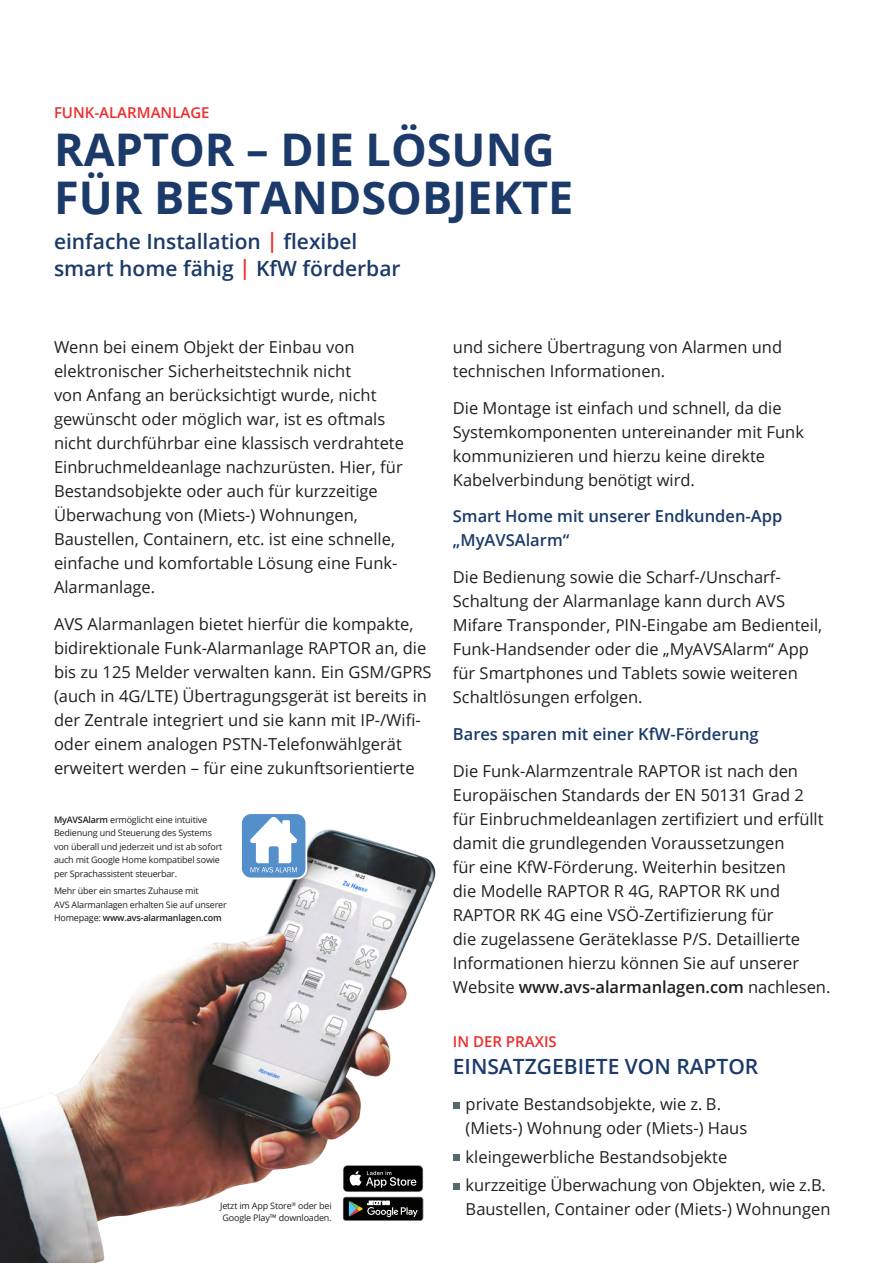
<style>
.page{position:relative;width:893px;height:1263px;background:#fff}
.page>*{position:absolute;margin:0;border:0;box-sizing:border-box;transform-origin:0 0}
.t1{font:700 45px/48px "Open Sans";color:#1b3a69}
.t2{font:600 21px/27px "Open Sans";color:#1b3a69}
.t3{font:16.5px/24px "Open Sans";color:#231f20}
.t4{font:600 16.5px/24px "Open Sans";color:#1b3a69}
.t5{font:600 15px "Open Sans";color:#ee2d2d}
.t6{font:9px/13.5px "Open Sans";letter-spacing:-.02em;color:#231f20}
.s1{color:#ee2d2d}
.s2{font-weight:600}
</style>
<div class="page">
<img style="left:0;top:829px;width:460px;height:434px">
<div style="left:241px;top:813px;width:65px;height:65px;background:#538fcb;border-radius:10px"></div>
<div style="left:240px;top:812px;width:67px;height:67px;border:2px solid #fff;border-radius:10px"></div>
<svg style="left:250px;top:817px;width:48px;height:55px"></svg>
<svg style="left:343px;top:1165px;width:80px;height:56px;background:#434443"></svg>
<div style="left:453px;top:1102px;width:6px;height:7px;background:#57686c"></div>
<svg style="left:453px;top:1155px;width:6px;height:6px"></svg>
<svg style="left:453px;top:1183px;width:6px;height:6px"></svg>
<p class="t5" style="left:54px;top:102px;width:157px">FUNK-ALARMANLAGE</p>
<h1 class="t1" style="left:54px;top:124px;width:521px">RAPTOR – DIE LÖSUNG<br>FÜR BESTANDSOBJEKTE</h1>
<p class="t2" style="left:54px;top:228px;width:348px">einfache Installation <span class="s1">|</span> flexibel smart home fähig <span class="s1">|</span> KfW förderbar</p>
<p class="t3" style="left:54px;top:334px;width:352px">Wenn bei einem Objekt der Einbau von elektronischer Sicherheitstechnik nicht<br>von Anfang an berücksichtigt wurde, nicht gewünscht oder möglich war, ist es oftmals nicht durchführbar eine klassisch verdrahtete Einbruchmeldeanlage nachzurüsten. Hier, für Bestandsobjekte oder auch für kurzzeitige Überwachung von (Miets-) Wohnungen, Baustellen, Containern, etc. ist eine schnelle, einfache und komfortable Lösung eine Funk-Alarmanlage.</p>
<p class="t3" style="left:54px;top:611px;width:379px">AVS Alarmanlagen bietet hierfür die kompakte, bidirektionale Funk-Alarmanlage RAPTOR an, die bis zu 125 Melder verwalten kann. Ein GSM/GPRS (auch in 4G/LTE) Übertragungsgerät ist bereits in der Zentrale integriert und sie kann mit IP-/Wifi&shy;oder einem analogen PSTN-Telefonwählgerät erweitert werden – für eine zukunftsorientierte</p>
<p class="t6" style="left:54px;top:812px;width:170px"><span class="s2">MyAVSAlarm</span> ermöglicht eine intuitive Bedienung und Steuerung des Systems von überall und jederzeit und ist ab sofort auch mit Google Home kompatibel sowie per Sprachassistent steuerbar.</p>
<p class="t6" style="left:54px;top:884px;width:174px">Mehr über ein smartes Zuhause mit<br>AVS Alarmanlagen erhalten Sie auf unserer<br>Homepage: <span class="s2">www.avs-alarmanlagen.com</span></p>
<p class="t6" style="left:220px;top:1199px;width:113px;line-height:12px">Jetzt im App Store<sup>®</sup> oder bei<br>Google Play™ downloaden.</p>
<p class="t3" style="left:453px;top:334px;width:331px">und sichere Übertragung von Alarmen und technischen Informationen.</p>
<p class="t3" style="left:453px;top:395px;width:353px">Die Montage ist einfach und schnell, da die Systemkomponenten untereinander mit Funk kommunizieren und hierzu keine direkte Kabelverbindung benötigt wird.</p>
<p class="t4" style="left:453px;top:504px;width:331px">Smart Home mit unserer Endkunden-App „MyAVSAlarm“</p>
<p class="t3" style="left:453px;top:565px;width:371px">Die Bedienung sowie die Scharf-/Unscharf-Schaltung der Alarmanlage kann durch AVS Mifare Transponder, PIN-Eingabe am Bedienteil, Funk-Handsender oder die „MyAVSAlarm“ App für Smartphones und Tablets sowie weiteren Schaltlösungen erfolgen.</p>
<p class="t4" style="left:453px;top:722px;width:307px">Bares sparen mit einer KfW-Förderung</p>
<p class="t3" style="left:453px;top:758px;width:379px">Die Funk-Alarmzentrale RAPTOR ist nach den Europäischen Standards der EN 50131 Grad 2 für Einbruchmeldeanlagen zertifiziert und erfüllt damit die grundlegenden Voraussetzungen<br>für eine KfW-Förderung. Weiterhin besitzen<br>die Modelle RAPTOR R 4G, RAPTOR RK und RAPTOR RK 4G eine VSÖ-Zertifizierung für<br>die zugelassene Geräteklasse P/S. Detaillierte Informationen hierzu können Sie auf unserer Website <span class="s2">www.avs-alarmanlagen.com</span> nachlesen.</p>
<p class="t5" style="left:453px;top:1031px;width:105px">IN DER PRAXIS</p>
<p class="t2" style="left:453px;top:1052px;width:307px">EINSATZGEBIETE VON RAPTOR</p>
<p class="t3" style="left:466px;top:1092px;width:283px">private Bestandsobjekte, wie z. B. (Miets-) Wohnung oder (Miets-) Haus</p>
<p class="t3" style="left:466px;top:1142px;width:362px;line-height:28.2px">kleingewerbliche Bestandsobjekte<br>kurzzeitige Überwachung von Objekten, wie z.B.</p>
<p class="t3" style="left:466px;top:1196px;width:366px">Baustellen, Container oder (Miets-) Wohnungen</p>
</div>
